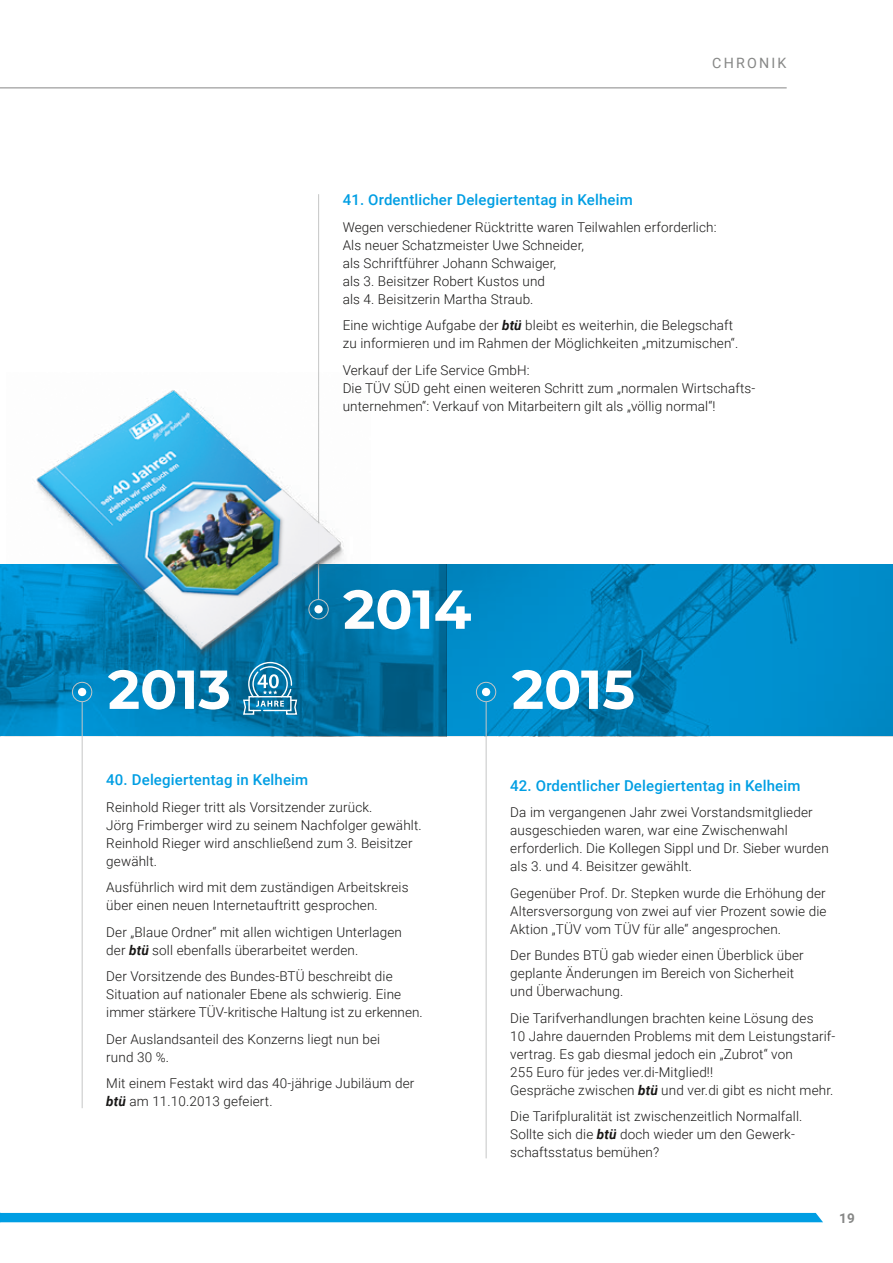
<style>
.page{position:relative;width:893px;height:1263px;background:#fff}
.page>*{position:absolute;margin:0;border:0;box-sizing:border-box;transform-origin:0 0}
.t1{font:700 54.75px "Montserrat";color:#fff}
.t2{font:500 15px "Roboto";letter-spacing:.01em;color:#009ee3}
.t3{font:14.25px "Roboto";letter-spacing:.155em;color:#868786}
.t4{font:300 13.5px/18px "Roboto";letter-spacing:.01em;color:#181716}
.t5{font:700 13.5px "Roboto";color:#868786}
.s1{font-weight:700;font-style:italic}
</style>
<div class="page">
<div style="left:0;top:1213px;width:823px;height:9px;background:#009ee3"></div>
<hr style="left:0;top:88px;width:787px;height:1px;background:#868786">
<img style="left:0;top:564px;width:893px;height:172px">
<hr style="left:318px;top:194px;width:1px;height:405px;background:#c5c6c6">
<hr style="left:82px;top:702px;width:1px;height:406px;background:#c5c6c6">
<div style="left:72px;top:682px;width:20px;height:20px;border:1px solid #c5c6c6;border-radius:50%"></div>
<div style="left:78px;top:688px;width:8px;height:8px;background:#fff;border-radius:50%"></div>
<hr style="left:486px;top:702px;width:1px;height:456px;background:#c5c6c6">
<div style="left:476px;top:682px;width:20px;height:20px;border:1px solid #c5c6c6;border-radius:50%"></div>
<div style="left:482px;top:688px;width:8px;height:8px;background:#fff;border-radius:50%"></div>
<img style="left:7px;top:390px;width:363px;height:301px">
<svg style="left:242px;top:661px;width:56px;height:54px;background:#3b8fb4"></svg>
<p class="t3" style="left:712px;top:53px;width:76px">CHRONIK</p>
<p class="t2" style="left:343px;top:190px;width:292px">41. Ordentlicher Delegiertentag in Kelheim</p>
<p class="t4" style="left:343px;top:218px;width:375px">Wegen verschiedener Rücktritte waren Teilwahlen erforderlich:<br>Als neuer Schatzmeister Uwe Schneider,<br>als Schriftführer Johann Schwaiger,<br>als 3. Beisitzer Robert Kustos und<br>als 4. Beisitzerin Martha Straub.</p>
<p class="t4" style="left:343px;top:316px;width:397px">Eine wichtige Aufgabe der <span class="s1">btü</span> bleibt es weiterhin, die Belegschaft zu informieren und im Rahmen der Möglichkeiten „mitzumischen“.</p>
<p class="t4" style="left:343px;top:361px;width:414px">Verkauf der Life Service GmbH:<br>Die TÜV SÜD geht einen weiteren Schritt zum „normalen Wirtschafts&shy;unternehmen“: Verkauf von Mitarbeitern gilt als „völlig normal“!</p>
<h1 class="t1" style="left:343px;top:570px;width:130px">2014</h1>
<h1 class="t1" style="left:108px;top:650px;width:125px">2013</h1>
<h1 class="t1" style="left:512px;top:650px;width:125px">2015</h1>
<p class="t2" style="left:106px;top:769px;width:203px">40. Delegiertentag in Kelheim</p>
<p class="t4" style="left:106px;top:797px;width:317px">Reinhold Rieger tritt als Vorsitzender zurück.<br>Jörg Frimberger wird zu seinem Nachfolger gewählt.<br>Reinhold Rieger wird anschließend zum 3. Beisitzer gewählt.</p>
<p class="t4" style="left:106px;top:878px;width:304px">Ausführlich wird mit dem zuständigen Arbeitskreis über einen neuen Internetauftritt gesprochen.</p>
<p class="t4" style="left:106px;top:922px;width:297px">Der „Blaue Ordner“ mit allen wichtigen Unterlagen der <span class="s1">btü</span> soll ebenfalls überarbeitet werden.</p>
<p class="t4" style="left:106px;top:967px;width:318px">Der Vorsitzende des Bundes-BTÜ beschreibt die<br>Situation auf nationaler Ebene als schwierig. Eine immer stärkere TÜV-kritische Haltung ist zu erkennen.</p>
<p class="t4" style="left:106px;top:1029px;width:276px">Der Auslandsanteil des Konzerns liegt nun bei rund 30 %.</p>
<p class="t4" style="left:106px;top:1074px;width:310px">Mit einem Festakt wird das 40-jährige Jubiläum der <span class="s1">btü</span> am 11.10.2013 gefeiert.</p>
<p class="t2" style="left:510px;top:775px;width:292px">42. Ordentlicher Delegiertentag in Kelheim</p>
<p class="t4" style="left:510px;top:803px;width:320px">Da im vergangenen Jahr zwei Vorstandsmitglieder ausgeschieden waren, war eine Zwischenwahl erforderlich. Die Kollegen Sippl und Dr. Sieber wurden als 3. und 4. Beisitzer gewählt.</p>
<p class="t4" style="left:510px;top:883px;width:318px;text-align:justify">Gegenüber Prof. Dr. Stepken wurde die Erhöhung der Altersversorgung von zwei auf vier Prozent sowie die Aktion „TÜV vom TÜV für alle“ angesprochen.</p>
<p class="t4" style="left:510px;top:946px;width:295px">Der Bundes BTÜ gab wieder einen Überblick über geplante Änderungen im Bereich von Sicherheit und Überwachung.</p>
<p class="t4" style="left:510px;top:1008px;width:327px">Die Tarifverhandlungen brachten keine Lösung des<br>10 Jahre dauernden Problems mit dem Leistungstarif&shy;vertrag. Es gab diesmal jedoch ein „Zubrot“ von<br>255 Euro für jedes ver.di-Mitglied!!<br>Gespräche zwischen <span class="s1">btü</span> und ver.di gibt es nicht mehr.</p>
<p class="t4" style="left:510px;top:1107px;width:294px">Die Tarifpluralität ist zwischenzeitlich Normalfall.<br>Sollte sich die <span class="s1">btü</span> doch wieder um den Gewerk&shy;schaftsstatus bemühen?</p>
<p class="t5" style="left:839px;top:1208px;width:17px">19</p>
</div>
